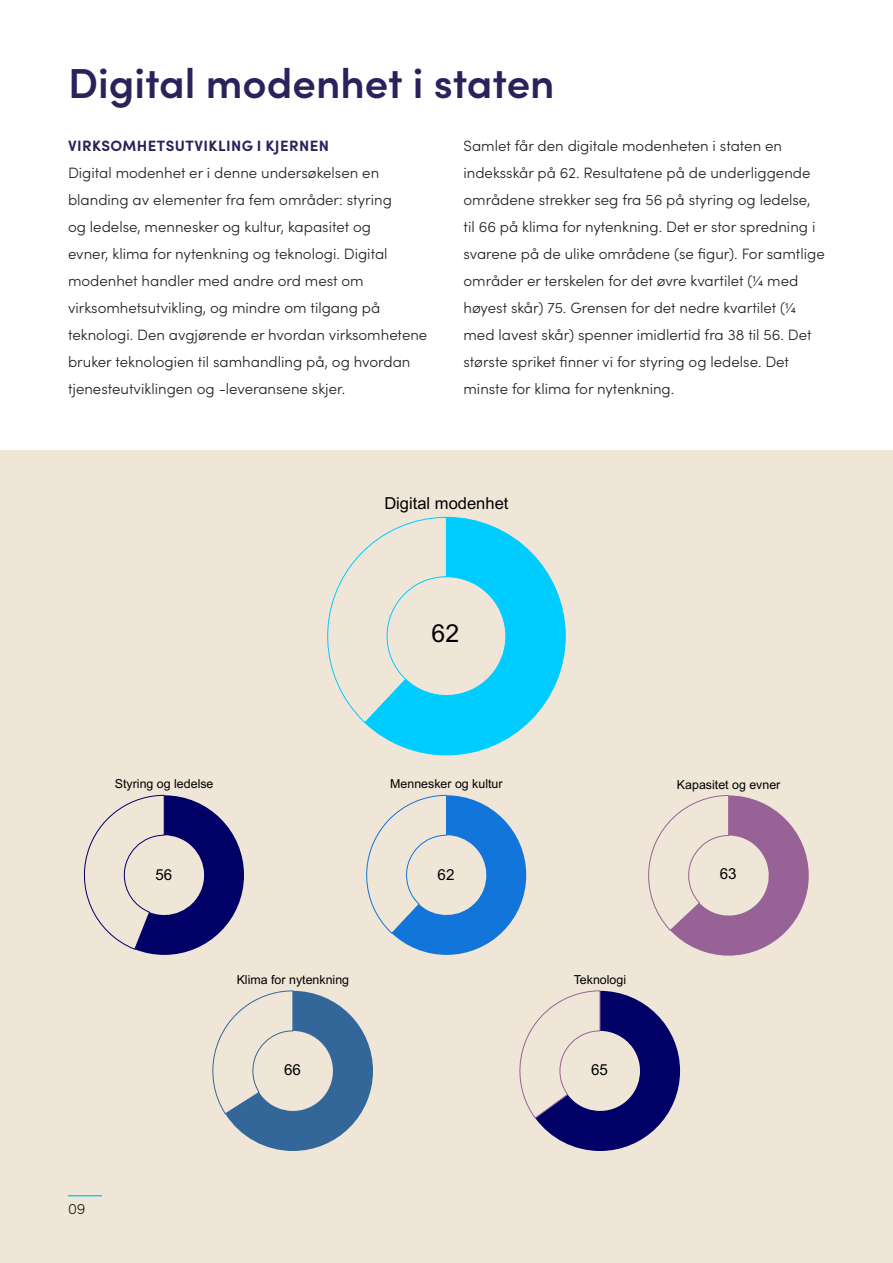
<style>
.page{position:relative;width:893px;height:1263px;background:#fff}
.page>*{position:absolute;margin:0;border:0;box-sizing:border-box;transform-origin:0 0}
.t1{font:600 42px "Sofia Pro";color:#2c215b}
.t2{font:24.75px "Arial";color:#000}
.t3{font:16.5px "Arial";color:#000}
.t4{font:15.15px "Arial";color:#000}
.t5{font:300 15px/27px "Sofia Pro";color:#231f20}
.t6{font:700 15px "Sofia Pro";letter-spacing:.025em;color:#2c215b}
.t7{font:12.45px "Arial";color:#000}
</style>
<div class="page">
<div style="left:0;top:451px;width:893px;height:812px;background:#efe6d7"></div>
<hr style="left:68px;top:1195px;width:34px;height:1px;background:#2bc4f3">
<svg style="left:365px;top:517px;width:201px;height:238px"></svg>
<svg style="left:327px;top:517px;width:120px;height:206px"></svg>
<svg style="left:83px;top:795px;width:161px;height:160px"></svg>
<svg style="left:366px;top:795px;width:160px;height:160px"></svg>
<svg style="left:648px;top:795px;width:161px;height:161px"></svg>
<svg style="left:212px;top:990px;width:161px;height:161px"></svg>
<svg style="left:519px;top:990px;width:161px;height:161px"></svg>
<p class="t1" style="left:68px;top:52px;width:488px">Digital modenhet i staten</p>
<p class="t6" style="left:68px;top:134px;width:262px">VIRKSOMHETSUTVIKLING I KJERNEN</p>
<p class="t5" style="left:68px;top:158px;width:361px">Digital modenhet er i denne undersøkelsen en blanding av elementer fra fem områder: styring<br>og ledelse, mennesker og kultur, kapasitet og<br>evner, klima for nytenkning og teknologi. Digital modenhet handler med andre ord mest om virksomhetsutvikling, og mindre om tilgang på teknologi. Den avgjørende er hvordan virksomhetene bruker teknologien til samhandling på, og hvordan tjenesteutviklingen og -leveransene skjer.</p>
<p class="t5" style="left:463px;top:132px;width:363px">Samlet får den digitale modenheten i staten en indeksskår på 62. Resultatene på de underliggende områdene strekker seg fra 56 på styring og ledelse, til 66 på klima for nytenkning. Det er stor spredning i svarene på de ulike områdene (se figur). For samtlige områder er terskelen for det øvre kvartilet (¼ med høyest skår) 75. Grensen for det nedre kvartilet (¼ med lavest skår) spenner imidlertid fra 38 til 56. Det største spriket finner vi for styring og ledelse. Det minste for klima for nytenkning.</p>
<p class="t3" style="left:384px;top:492px;width:126px">Digital modenhet</p>
<p class="t2" style="left:432px;top:616px;width:29px">62</p>
<p class="t7" style="left:115px;top:775px;width:100px">Styring og ledelse</p>
<p class="t4" style="left:155px;top:864px;width:18px">56</p>
<p class="t7" style="left:237px;top:971px;width:114px">Klima for nytenkning</p>
<p class="t4" style="left:284px;top:1059px;width:18px">66</p>
<p class="t7" style="left:390px;top:775px;width:114px">Mennesker og kultur</p>
<p class="t4" style="left:438px;top:864px;width:18px">62</p>
<p class="t5" style="left:68px;top:1194px;width:19px">09</p>
<p class="t7" style="left:574px;top:971px;width:54px">Teknologi</p>
<p class="t4" style="left:591px;top:1059px;width:18px">65</p>
<p class="t7" style="left:677px;top:776px;width:105px">Kapasitet og evner</p>
<p class="t4" style="left:720px;top:864px;width:18px">63</p>
</div>
